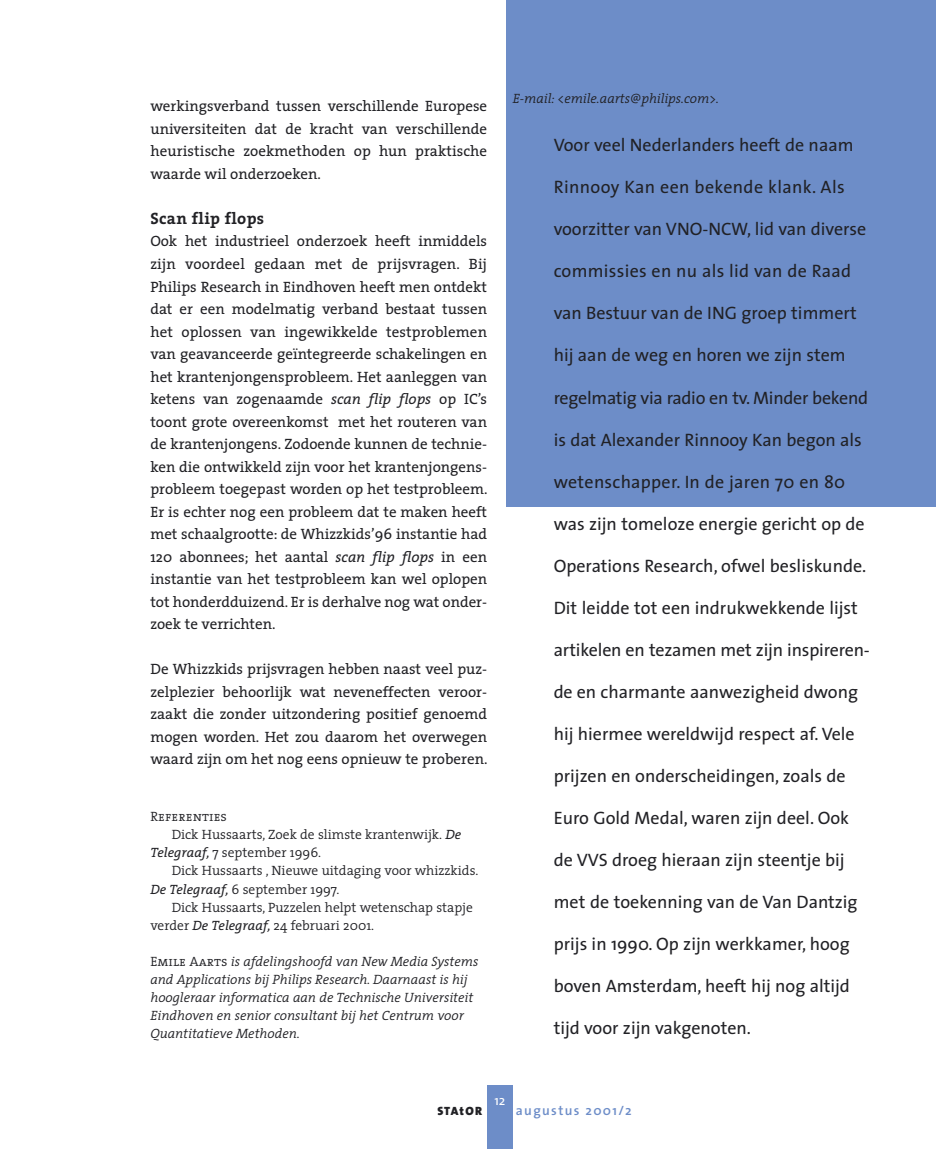
<style>
.page{position:relative;width:936px;height:1149px;background:#fff}
.page>*{position:absolute;margin:0;border:0;box-sizing:border-box;transform-origin:0 0}
.t1{font:18px "The Sans";color:#212125}
.t2{font:18px "The Sans";letter-spacing:.02em;color:#212125}
.t3{font:700 16.5px "The Serif";letter-spacing:.025em;color:#212125}
.t4{font:15px/22.5px "The Serif";color:#212125;text-align:justify}
.t5{font:italic 300 13.5px/18px "The Serif";color:#212125}
.t6{font:300 13.5px/18px "The Serif";color:#212125}
.t7{font:600 13.5px "The Sans";letter-spacing:.1em;color:#6d8dc8}
.t8{font:13.5px "The Serif Semi Light Caps";color:#212125}
.t9{font:13.5px "The Sans";color:#fff}
.t10{font:900 12px "The Sans";letter-spacing:.09em;color:#212125}
.s1{font-style:italic}
.s2{font-weight:400;font-style:italic}
.s3{font-family:"The Serif Semi Light Caps";font-weight:400;font-style:normal}
</style>
<div class="page">
<div style="left:506px;top:0;width:429px;height:506px;background:#6d8dc8"></div>
<div style="left:487px;top:1084px;width:25px;height:64px;background:#6d8dc8"></div>
<p class="t4" style="left:150px;top:94px;width:338px">werkingsverband tussen verschillende Europese universiteiten dat de kracht van verschillende heuristische zoekmethoden op hun praktische waarde wil onderzoeken.</p>
<p class="t3" style="left:150px;top:204px;width:115px">Scan flip flops</p>
<p class="t4" style="left:150px;top:229px;width:338px">Ook het industrieel onderzoek heeft inmiddels zijn voordeel gedaan met de prijsvragen. Bij Philips Research in Eindhoven heeft men ontdekt dat er een modelmatig verband bestaat tussen het oplossen van ingewikkelde testproblemen van geavanceerde geïntegreerde schakelingen en het krantenjongensprobleem. Het aanleggen van ketens van zogenaamde <span class="s1">scan flip flops</span> op IC’s toont grote overeenkomst met het routeren van de krantenjongens. Zodoende kunnen de technie&shy;ken die ontwikkeld zijn voor het krantenjongens&shy;probleem toegepast worden op het testprobleem.<br>Er is echter nog een probleem dat te maken heeft met schaalgrootte: de Whizzkids’96 instantie had 120 abonnees; het aantal <span class="s1">scan flip flops</span> in een instantie van het testprobleem kan wel oplopen tot honderdduizend. Er is derhalve nog wat onder&shy;zoek te verrichten.</p>
<p class="t4" style="left:150px;top:657px;width:338px">De Whizzkids prijsvragen hebben naast veel puz&shy;zelplezier behoorlijk wat neveneffecten veroor&shy;zaakt die zonder uitzondering positief genoemd mogen worden. Het zou daarom het overwegen waard zijn om het nog eens opnieuw te proberen.</p>
<p class="t8" style="left:150px;top:805px;width:78px">Referenties</p>
<p class="t6" style="left:150px;top:825px;width:312px;text-indent:21px">Dick Hussaarts, Zoek de slimste krantenwijk. <span class="s2">De<br>Telegraaf,</span> 7 september 1996.</p>
<p class="t6" style="left:150px;top:861px;width:329px;text-indent:21px">Dick Hussaarts , Nieuwe uitdaging voor whizzkids.<br><span class="s2">De Telegraaf,</span> 6 september 1997.</p>
<p class="t6" style="left:150px;top:897px;width:324px;text-indent:21px">Dick Hussaarts, Puzzelen helpt wetenschap stapje verder <span class="s2">De Telegraaf,</span> 24 februari 2001.</p>
<p class="t5" style="left:150px;top:951px;width:329px"><span class="s3">Emile Aarts</span> is afdelingshoofd van New Media Systems and Applications bij Philips Research. Daarnaast is hij hoogleraar informatica aan de Technische Universiteit Eindhoven en senior consultant bij het Centrum voor Quantitatieve Methoden.</p>
<p class="t5" style="left:512px;top:89px;width:208px">E-mail: &lt;emile.aarts@philips.com&gt;.</p>
<p class="t1" style="left:553px;top:130px;width:301px">Voor veel Nederlanders heeft de naam</p>
<p class="t2" style="left:553px;top:172px;width:292px">Rinnooy Kan een bekende klank. Als</p>
<p class="t1" style="left:553px;top:214px;width:314px">voorzitter van VNO-NCW, lid van diverse</p>
<p class="t1" style="left:553px;top:256px;width:299px">commissies en nu als lid van de Raad</p>
<p class="t1" style="left:553px;top:298px;width:304px">van Bestuur van de ING groep timmert</p>
<p class="t1" style="left:553px;top:340px;width:293px">hij aan de weg en horen we zijn stem</p>
<p class="t1" style="left:553px;top:382px;width:316px">regelmatig via radio en tv. Minder bekend</p>
<p class="t1" style="left:553px;top:424px;width:309px">is dat Alexander Rinnooy Kan begon als</p>
<p class="t1" style="left:553px;top:466px;width:293px">wetenschapper. In de jaren 70 en 80</p>
<p class="t1" style="left:553px;top:508px;width:312px">was zijn tomeloze energie gericht op de</p>
<p class="t1" style="left:553px;top:550px;width:314px">Operations Research, ofwel besliskunde.</p>
<p class="t1" style="left:553px;top:592px;width:305px">Dit leidde tot een indrukwekkende lijst</p>
<p class="t1" style="left:553px;top:634px;width:317px">artikelen en tezamen met zijn inspireren-</p>
<p class="t1" style="left:553px;top:676px;width:306px">de en charmante aanwezigheid dwong</p>
<p class="t1" style="left:553px;top:718px;width:302px">hij hiermee wereldwijd respect af. Vele</p>
<p class="t1" style="left:553px;top:760px;width:293px">prijzen en onderscheidingen, zoals de</p>
<p class="t1" style="left:553px;top:802px;width:297px">Euro Gold Medal, waren zijn deel. Ook</p>
<p class="t1" style="left:553px;top:844px;width:292px">de VVS droeg hieraan zijn steentje bij</p>
<p class="t1" style="left:553px;top:886px;width:305px">met de toekenning van de Van Dantzig</p>
<p class="t1" style="left:553px;top:928px;width:297px">prijs in 1990. Op zijn werkkamer, hoog</p>
<p class="t1" style="left:553px;top:970px;width:297px">boven Amsterdam, heeft hij nog altijd</p>
<p class="t1" style="left:553px;top:1012px;width:199px">tijd voor zijn vakgenoten.</p>
<p class="t9" style="left:494px;top:1088px;width:13px">12</p>
<p class="t10" style="left:437px;top:1100px;width:46px">STAtOR</p>
<p class="t7" style="left:516px;top:1098px;width:117px">augustus 2001/2</p>
</div>
